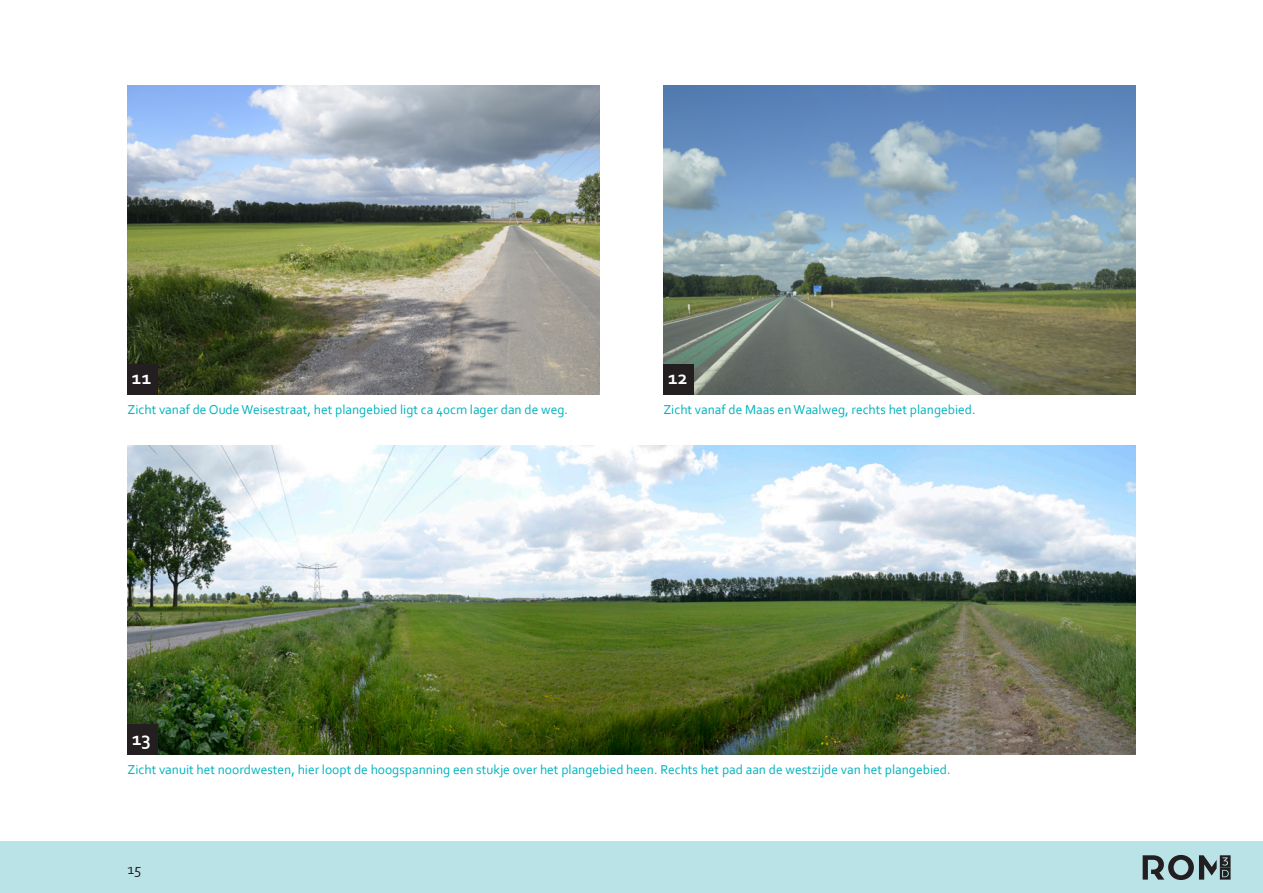
<style>
.page{position:relative;width:1263px;height:893px;background:#fff}
.page>*{position:absolute;margin:0;border:0;box-sizing:border-box;transform-origin:0 0}
.t1{font:700 19.65px "Corbel";color:#fff}
.t2{font:15px "Corbel";color:#231f20}
.t3{font:13.5px "Corbel";color:#00b3bd}
</style>
<div class="page">
<div style="left:0;top:842px;width:1263px;height:51px;background:#bae3e7"></div>
<svg style="left:1143px;top:855px;width:87px;height:25px"></svg>
<img style="left:663px;top:85px;width:472px;height:309px">
<img style="left:128px;top:85px;width:472px;height:309px">
<img style="left:128px;top:445px;width:1007px;height:309px">
<div style="left:663px;top:364px;width:30px;height:30px;background:#231f20"></div>
<div style="left:128px;top:724px;width:30px;height:30px;background:#231f20"></div>
<div style="left:128px;top:364px;width:30px;height:30px;background:#231f20"></div>
<h1 class="t1" style="left:132px;top:366px;width:21px">11</h1>
<p class="t3" style="left:128px;top:401px;width:442px">Zicht vanaf de Oude Weisestraat, het plangebied ligt ca 40cm lager dan de weg.</p>
<h1 class="t1" style="left:668px;top:366px;width:21px">12</h1>
<p class="t3" style="left:663px;top:401px;width:314px">Zicht vanaf de Maas en Waalweg, rechts het plangebied.</p>
<h1 class="t1" style="left:132px;top:726px;width:20px">13</h1>
<p class="t3" style="left:128px;top:761px;width:825px">Zicht vanuit het noordwesten, hier loopt de hoogspanning een stukje over het plangebied heen. Rechts het pad aan de westzijde van het plangebied.</p>
<p class="t2" style="left:128px;top:859px;width:15px">15</p>
</div>
